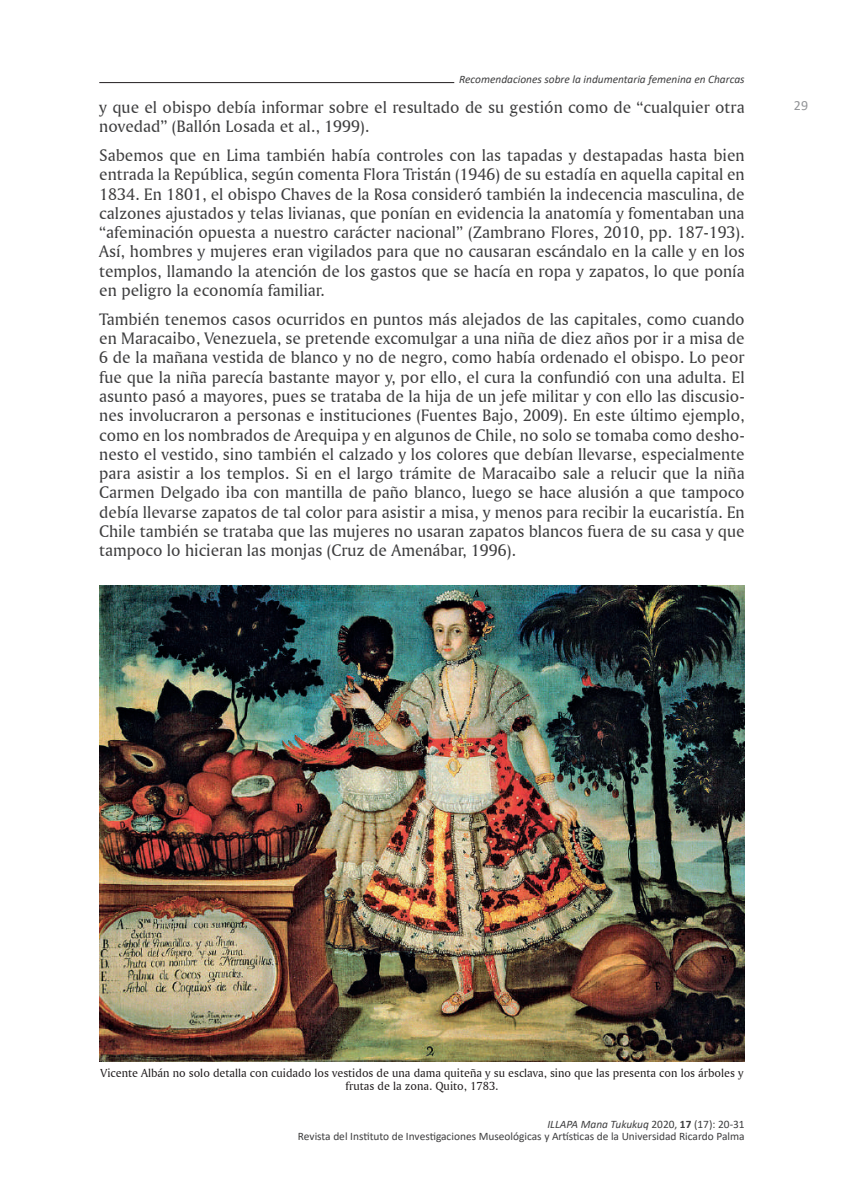
<style>
.page{position:relative;width:844px;height:1191px;background:#fff}
.page>*{position:absolute;margin:0;border:0;box-sizing:border-box;transform-origin:0 0}
.t1{font:17.5px/19.2px "Amerigo BT Roman A";color:#3e3e3f;text-align:justify}
.t2{font:14px "Calibri";color:#939598}
.t3{font:12.25px/12.2px "Amerigo BT Roman A";color:#231f20;text-align:center}
.t4{font:11.38px/11.4px "Calibri";color:#3e3e3f;text-align:right}
.t5{font:italic 11.38px "Calibri";color:#3e3e3f}
.s1{font-style:italic}
.s2{font-weight:700}
</style>
<div class="page">
<hr style="left:99px;top:82px;width:355px;height:1px;background:#231f20">
<img style="left:99px;top:585px;width:645px;height:476px">
<p class="t5" style="left:459px;top:71px;width:287px">Recomendaciones sobre la indumentaria femenina en Charcas</p>
<p class="t1" style="left:99px;top:97px;width:646px">y que el obispo debía informar sobre el resultado de su gestión como de “cualquier otra novedad” (Ballón Losada et al., 1999).</p>
<p class="t1" style="left:99px;top:145px;width:646px">Sabemos que en Lima también había controles con las tapadas y destapadas hasta bien entrada la República, según comenta Flora Tristán (1946) de su estadía en aquella capital en 1834. En 1801, el obispo Chaves de la Rosa consideró también la indecencia masculina, de calzones ajustados y telas livianas, que ponían en evidencia la anatomía y fomentaban una “afeminación opuesta a nuestro carácter nacional” (Zambrano Flores, 2010, pp. 187-193).<br>Así, hombres y mujeres eran vigilados para que no causaran escándalo en la calle y en los templos, llamando la atención de los gastos que se hacía en ropa y zapatos, lo que ponía en peligro la economía familiar.</p>
<p class="t1" style="left:99px;top:309px;width:646px">También tenemos casos ocurridos en puntos más alejados de las capitales, como cuando en Maracaibo, Venezuela, se pretende excomulgar a una niña de diez años por ir a misa de 6 de la mañana vestida de blanco y no de negro, como había ordenado el obispo. Lo peor fue que la niña parecía bastante mayor y, por ello, el cura la confundió con una adulta. El asunto pasó a mayores, pues se trataba de la hija de un jefe militar y con ello las discusio&shy;nes involucraron a personas e instituciones (Fuentes Bajo, 2009). En este último ejemplo, como en los nombrados de Arequipa y en algunos de Chile, no solo se tomaba como desho&shy;nesto el vestido, sino también el calzado y los colores que debían llevarse, especialmente para asistir a los templos. Si en el largo trámite de Maracaibo sale a relucir que la niña Carmen Delgado iba con mantilla de paño blanco, luego se hace alusión a que tampoco debía llevarse zapatos de tal color para asistir a misa, y menos para recibir la eucaristía. En Chile también se trataba que las mujeres no usaran zapatos blancos fuera de su casa y que tampoco lo hicieran las monjas (Cruz de Amenábar, 1996).</p>
<p class="t2" style="left:793px;top:95px;width:16px">29</p>
<p class="t3" style="left:100px;top:1067px;width:644px">Vicente Albán no solo detalla con cuidado los vestidos de una dama quiteña y su esclava, sino que las presenta con los árboles y frutas de la zona. Quito, 1783.</p>
<p class="t4" style="left:298px;top:1118px;width:448px"><span class="s1">ILLAPA Mana Tukukuq</span> 2020, <span class="s2">17</span> (17): 20-31<br>Revista del Instituto de Investigaciones Museológicas y Artísticas de la Universidad Ricardo Palma</p>
</div>
